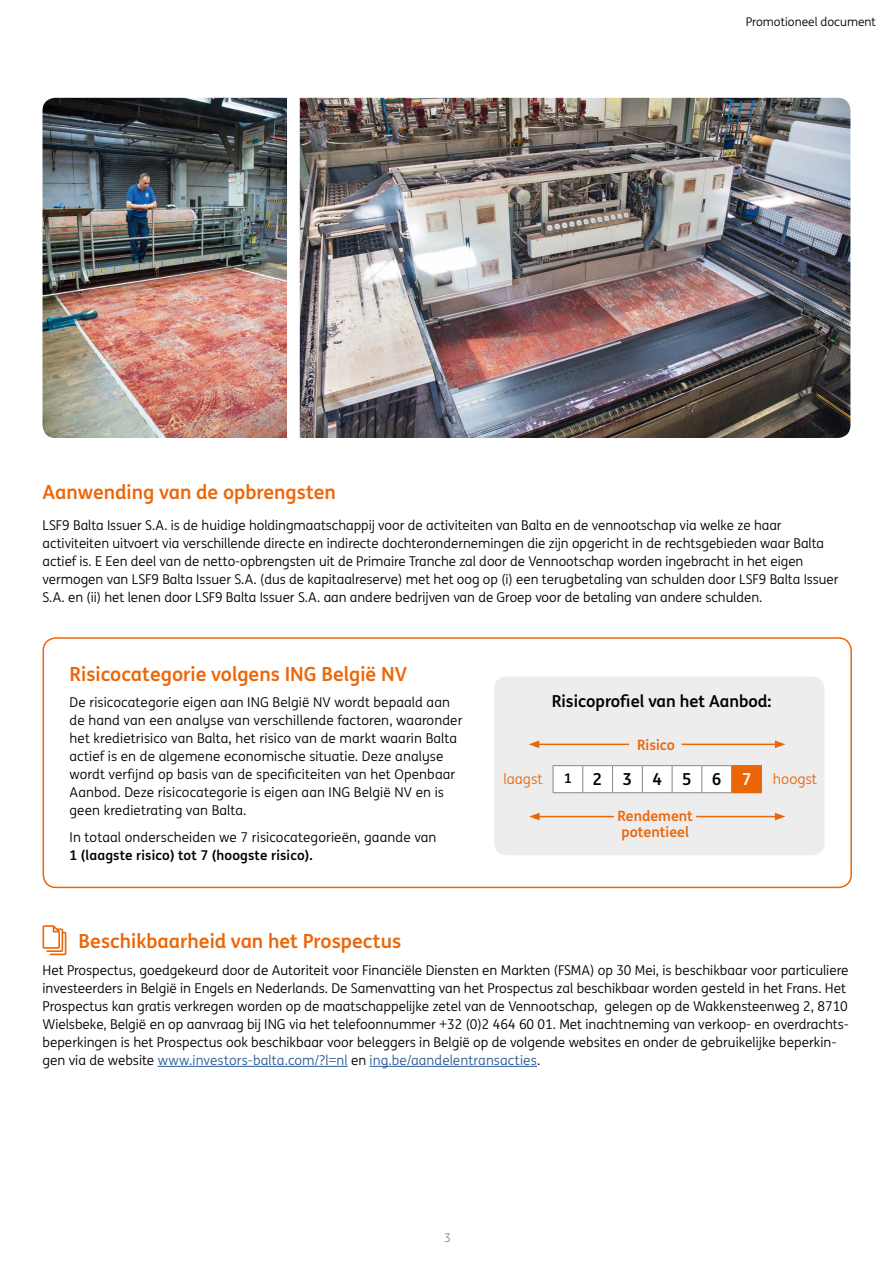
<style>
.page{position:relative;width:893px;height:1263px;background:#fff}
.page>*{position:absolute;margin:0;border:0;box-sizing:border-box;transform-origin:0 0}
.t1{font:700 19.5px "ING Me";color:#ec6608}
.t2{font:700 16.5px "ING Me";color:#000}
.t3{font:700 14.25px/16.5px "ING Me";color:#ec6608}
.t4{font:14.25px "ING Me";color:#ec6608}
.t5{font:13.5px/18px "ING Me";color:#000}
.t6{font:700 13.5px "ING Me";letter-spacing:.01em;color:#000}
.t7{font:12px "ING Me";color:#000}
.t8{font:12px "ING Me";color:#878787}
.s1{color:#fff}
.s2{color:#275b9b}
</style>
<div class="page">
<hr style="left:158px;top:1066px;width:190px;height:1px;background:#275b9b">
<hr style="left:370px;top:1066px;width:167px;height:1px;background:#275b9b">
<div style="left:43px;top:637px;width:809px;height:251px;border:2px solid #ec6608;border-radius:13px"></div>
<div style="left:494px;top:676px;width:331px;height:179px;background:#ededed;border-radius:13px"></div>
<hr style="left:537px;top:744px;width:92px;height:1px;background:#ec6608">
<svg style="left:529px;top:740px;width:10px;height:8px"></svg>
<hr style="left:537px;top:816px;width:77px;height:1px;background:#ec6608">
<svg style="left:529px;top:813px;width:11px;height:7px"></svg>
<hr style="left:682px;top:744px;width:95px;height:1px;background:#ec6608">
<svg style="left:775px;top:740px;width:10px;height:8px"></svg>
<hr style="left:696px;top:816px;width:81px;height:1px;background:#ec6608">
<svg style="left:775px;top:813px;width:10px;height:7px"></svg>
<div style="left:732px;top:766px;width:29px;height:27px;background:#ec6608"></div>
<svg style="left:761px;top:766px;width:1px;height:26px"></svg>
<svg style="left:553px;top:765px;width:179px;height:28px;background:#f3f3f2"></svg>
<hr style="left:731px;top:765px;width:31px;height:1px;background:#ec6608">
<hr style="left:731px;top:792px;width:31px;height:1px;background:#ec6608">
<svg style="left:43px;top:925px;width:23px;height:30px"></svg>
<img style="left:43px;top:98px;width:244px;height:340px">
<img style="left:300px;top:98px;width:550px;height:340px">
<p class="t7" style="left:746px;top:14px;width:132px">Promotioneel document</p>
<h1 class="t1" style="left:43px;top:477px;width:295px">Aanwending van de opbrengsten</h1>
<p class="t5" style="left:43px;top:516px;width:797px">LSF9 Balta Issuer S.A. is de huidige holdingmaatschappij voor de activiteiten van Balta en de vennootschap via welke ze haar activiteiten uitvoert via verschillende directe en indirecte dochterondernemingen die zijn opgericht in de rechtsgebieden waar Balta actief is. E Een deel van de netto-opbrengsten uit de Primaire Tranche zal door de Vennootschap worden ingebracht in het eigen vermogen van LSF9 Balta Issuer S.A. (dus de kapitaalreserve) met het oog op (i) een terugbetaling van schulden door LSF9 Balta Issuer S.A. en (ii) het lenen door LSF9 Balta Issuer S.A. aan andere bedrijven van de Groep voor de betaling van andere schulden.</p>
<h1 class="t1" style="left:70px;top:658px;width:339px">Risicocategorie volgens ING België NV</h1>
<p class="t5" style="left:70px;top:693px;width:395px">De risicocategorie eigen aan ING België NV wordt bepaald aan de hand van een analyse van verschillende factoren, waaronder het kredietrisico van Balta, het risico van de markt waarin Balta actief is en de algemene economische situatie. Deze analyse wordt verfijnd op basis van de specificiteiten van het Openbaar Aanbod. Deze risicocategorie is eigen aan ING België NV en is geen kredietrating van Balta.</p>
<p class="t5" style="left:70px;top:827px;width:368px">In totaal onderscheiden we 7 risicocategorieën, gaande van</p>
<p class="t6" style="left:70px;top:844px;width:245px">1 (laagste risico) tot 7 (hoogste risico).</p>
<p class="t2" style="left:552px;top:688px;width:221px">Risicoprofiel van het Aanbod:</p>
<p class="t3" style="left:637px;top:735px;width:39px">Risico</p>
<p class="t6" style="left:564px;top:767px;width:9px">1</p>
<p class="t2" style="left:593px;top:766px;width:160px">23456<span class="s1">7</span></p>
<p class="t4" style="left:503px;top:769px;width:41px">laagst</p>
<p class="t4" style="left:773px;top:769px;width:46px">hoogst</p>
<p class="t3" style="left:617px;top:806px;width:77px">Rendement potentieel</p>
<h1 class="t1" style="left:79px;top:925px;width:324px">Beschikbaarheid van het Prospectus</h1>
<p class="t5" style="left:43px;top:960px;width:808px">Het Prospectus, goedgekeurd door de Autoriteit voor Financiële Diensten en Markten (FSMA) op 30 Mei, is beschikbaar voor particuliere investeerders in België in Engels en Nederlands. De Samenvatting van het Prospectus zal beschikbaar worden gesteld in het Frans. Het Prospectus kan gratis verkregen worden op de maatschappelijke zetel van de Vennootschap, gelegen op de Wakkensteenweg 2, 8710<br>Wielsbeke, België en op aanvraag bij ING via het telefoonnummer +32 (0)2 464 60 01. Met inachtneming van verkoop- en overdrachts&shy;beperkingen is het Prospectus ook beschikbaar voor beleggers in België op de volgende websites en onder de gebruikelijke beperkin&shy;gen via de website <span class="s2">www.investors-balta.com/?l=nl</span> en <span class="s2">ing.be/aandelentransacties</span>.</p>
<p class="t8" style="left:444px;top:1229px;width:8px">3</p>
</div>
